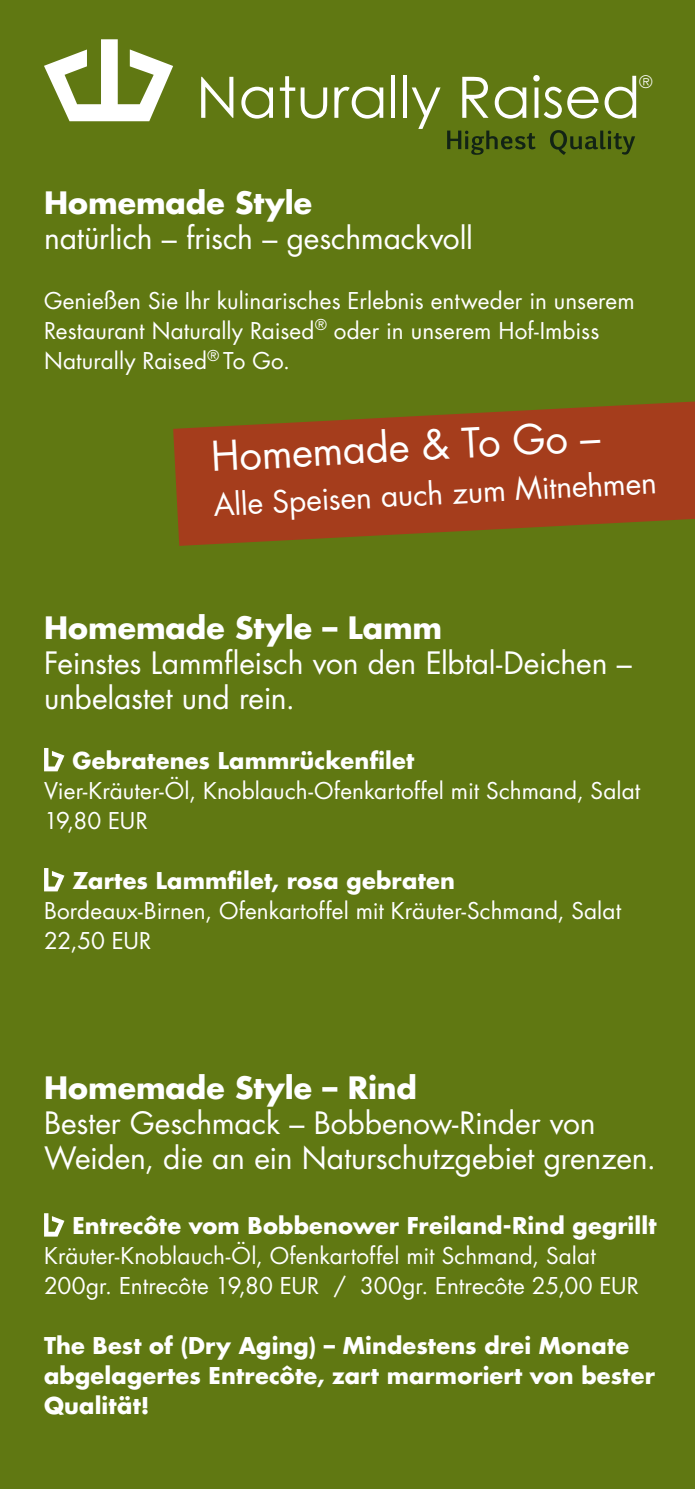
<style>
.page{position:relative;width:695px;height:1489px;background:#fff}
.page>*{position:absolute;margin:0;border:0;box-sizing:border-box;transform-origin:0 0}
.t1{font:40px "Futura";color:#fff}
.t2{font:30px/35px "Futura";letter-spacing:-.005em;color:#fff}
.t3{font:700 30px "Futura";color:#fff}
.t4{font:22.5px/30px "Futura";letter-spacing:.005em;color:#fff}
.t5{font:700 22.5px/30px "Futura";letter-spacing:.01em;color:#fff}
.t6{font:300 16.75px "Futura";color:#fff}
</style>
<div class="page">
<div style="left:0;top:0;width:694px;height:1488px;background:#607812"></div>
<svg style="left:44px;top:748px;width:20px;height:23px"></svg>
<svg style="left:44px;top:868px;width:20px;height:23px"></svg>
<svg style="left:44px;top:1213px;width:20px;height:23px"></svg>
<svg style="left:173px;top:401px;width:521px;height:145px;fill:#a53d1c"></svg>
<svg style="left:44px;top:39px;width:129px;height:82px"></svg>
<svg style="left:447px;top:130px;width:88px;height:25px"></svg>
<svg style="left:550px;top:130px;width:85px;height:25px"></svg>
<svg style="left:201px;top:77px;width:32px;height:41px"></svg>
<svg style="left:241px;top:87px;width:32px;height:32px"></svg>
<svg style="left:280px;top:76px;width:47px;height:43px"></svg>
<svg style="left:334px;top:87px;width:49px;height:32px"></svg>
<hr style="left:391px;top:76px;width:4px;height:42px;background:#fff">
<hr style="left:403px;top:76px;width:4px;height:42px;background:#fff">
<svg style="left:411px;top:87px;width:29px;height:42px"></svg>
<svg style="left:462px;top:77px;width:26px;height:41px"></svg>
<svg style="left:494px;top:87px;width:32px;height:32px"></svg>
<svg style="left:533px;top:75px;width:28px;height:44px"></svg>
<svg style="left:567px;top:87px;width:31px;height:32px"></svg>
<svg style="left:604px;top:76px;width:32px;height:43px"></svg>
<p class="t6" style="left:639px;top:71px;width:15px">®</p>
<p class="t3" style="left:44px;top:182px;width:269px">Homemade Style</p>
<p class="t2" style="left:44px;top:220px;width:430px">natürlich – frisch – geschmackvoll</p>
<p class="t4" style="left:44px;top:285px;width:592px">Genießen Sie Ihr kulinarisches Erlebnis entweder in unserem<br>Restaurant Naturally Raised<sup>®</sup> oder in unserem Hof-Imbiss<br>Naturally Raised<sup>®</sup> To Go.</p>
<p class="t1" style="left:209px;top:429px;width:391px;rotate:-3deg">Homemade &amp; To Go –</p>
<p class="t2" style="left:212px;top:487px;width:445px;rotate:-3deg">Alle Speisen auch zum Mitnehmen</p>
<p class="t3" style="left:44px;top:607px;width:399px">Homemade Style – Lamm</p>
<p class="t2" style="left:44px;top:645px;width:589px">Feinstes Lammfleisch von den Elbtal-Deichen – unbelastet und rein.</p>
<p class="t5" style="left:72px;top:745px;width:343px">Gebratenes Lammrückenfilet</p>
<p class="t4" style="left:44px;top:775px;width:597px">Vier-Kräuter-Öl, Knoblauch-Ofenkartoffel mit Schmand, Salat</p>
<p class="t4" style="left:44px;top:805px;width:105px">19,80 EUR</p>
<p class="t5" style="left:72px;top:865px;width:384px">Zartes Lammfilet, rosa gebraten</p>
<p class="t4" style="left:44px;top:895px;width:578px">Bordeaux-Birnen, Ofenkartoffel mit Kräuter-Schmand, Salat</p>
<p class="t4" style="left:44px;top:925px;width:109px">22,50 EUR</p>
<p class="t3" style="left:44px;top:1067px;width:374px">Homemade Style – Rind</p>
<p class="t2" style="left:44px;top:1105px;width:613px">Bester Geschmack – Bobbenow-Rinder von<br>Weiden, die an ein Naturschutzgebiet grenzen.</p>
<p class="t5" style="left:72px;top:1210px;width:585px">Entrecôte vom Bobbenower Freiland-Rind gegrillt</p>
<p class="t4" style="left:44px;top:1240px;width:553px">Kräuter-Knoblauch-Öl, Ofenkartoffel mit Schmand, Salat</p>
<p class="t4" style="left:44px;top:1270px;width:596px">200gr. Entrecôte 19,80 EUR / 300gr. Entrecôte 25,00 EUR</p>
<p class="t5" style="left:44px;top:1330px;width:612px">The Best of (Dry Aging) – Mindestens drei Monate abgelagertes Entrecôte, zart marmoriert von bester<br>Qualität!</p>
</div>
